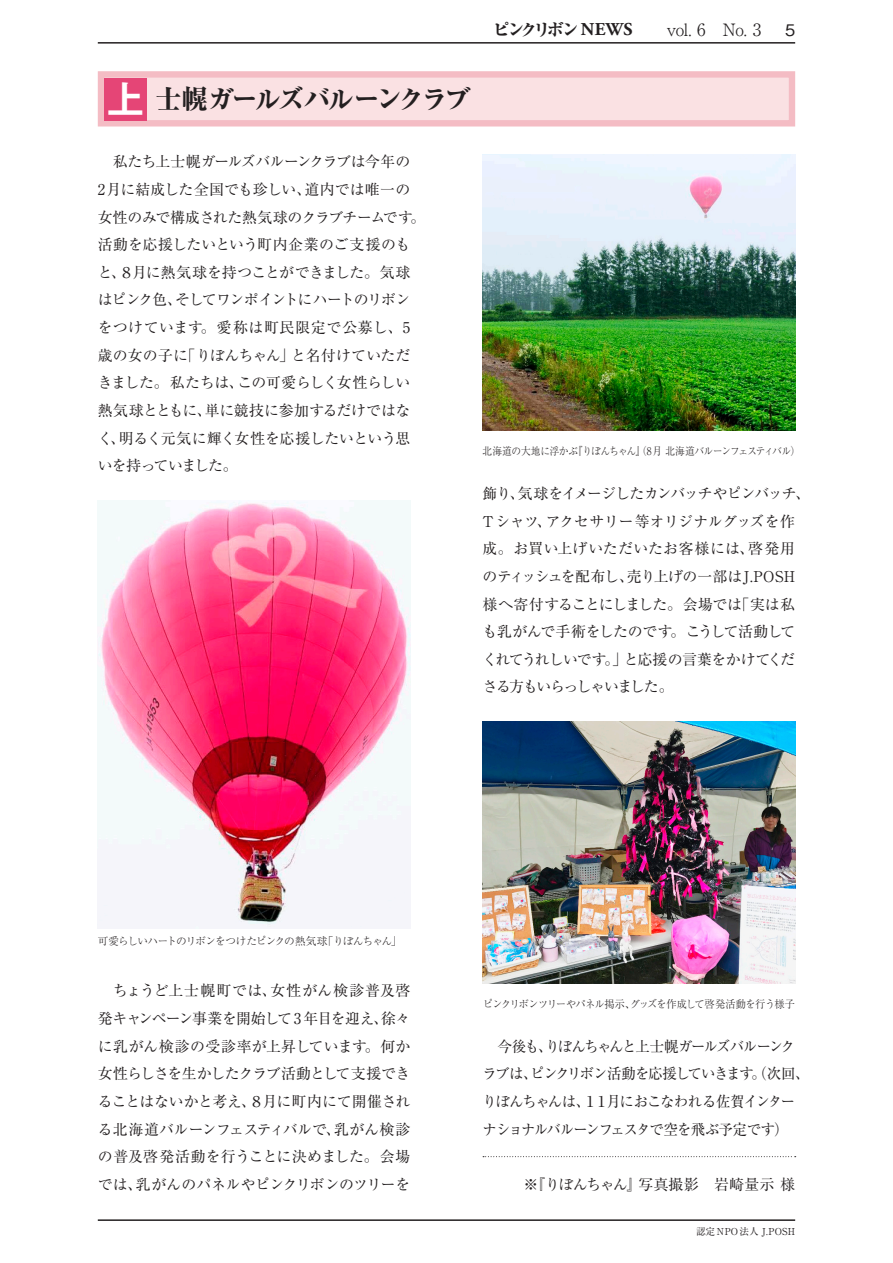
<style>
.page{position:relative;width:893px;height:1263px;background:#fff}
.page>*{position:absolute;margin:0;border:0;box-sizing:border-box;transform-origin:0 0}
.t1{font:800 26.55px "Ryumin Pro";letter-spacing:-.1em;color:#231f20}
.t2{font:300 16.95px "Ryumin Pro";color:#231f20}
.t3{font:500 15.9px "Gothic BBB Pro";color:#231f20}
.t4{font:14.85px/27.6px "Ryumin Pro";letter-spacing:-.03em;color:#231f20}
.t5{font:14.85px/27.6px "Ryumin Pro";letter-spacing:-.085em;color:#231f20}
.t6{font:14.85px "Ryumin Pro";letter-spacing:-.005em;color:#231f20}
.t7{font:300 10.65px "Ryumin Pro";letter-spacing:-.05em;color:#231f20;scale:.91 1}
.t8{font:300 10.65px "Ryumin Pro";letter-spacing:-.05em;color:#231f20;scale:.96 1}
.t9{font:300 10.65px "Ryumin Pro";letter-spacing:-.07em;color:#231f20}
.t10{font:9.6px "Ryumin Pro";letter-spacing:.025em;color:#231f20}
.s1{font-weight:800}
.s2{font-family:"Adobe Garamond Pro";font-weight:700;font-size:18px}
.s3{font-family:"Gothic BBB Pro";font-weight:500}
.s4{font-family:"Midashi Go Pro MB31";font-weight:400;font-size:39.3px;color:#fff}
</style>
<div class="page">
<hr style="left:98px;top:42px;width:697px;height:2px;background:#231f20">
<hr style="left:98px;top:1219px;width:697px;height:2px;background:#231f20">
<div style="left:98px;top:71px;width:697px;height:55px;background:#fae1e3;border:6px solid #f4bcc4"></div>
<div style="left:104px;top:78px;width:43px;height:42px;background:#e54576"></div>
<img style="left:483px;top:722px;width:312px;height:261px">
<img style="left:483px;top:155px;width:312px;height:276px">
<img style="left:98px;top:501px;width:312px;height:427px">
<svg style="left:483px;top:1156px;width:313px;height:1px"></svg>
<p class="t2" style="left:493px;top:16px;width:270px"><span class="s1">ピンクリボン</span><span class="s2">NEWS</span><span class="s3">　　</span>vol. 6　No. 3</p>
<p class="t3" style="left:785px;top:18px;width:12px">5</p>
<h1 class="t1" style="left:106px;top:78px;width:367px"><span class="s4">上</span>士幌ガールズバルーンクラブ</h1>
<p class="t4" style="left:98px;top:147px;width:329px;text-indent:15px">私たち上士幌ガールズバルーンクラブは今年の<br>2月に結成した全国でも珍しい、道内では唯一の女性のみで構成された熱気球のクラブチームです。活動を応援したいという町内企業のご支援のもと、８月に熱気球を持つことができました。気球はピンク色、そしてワンポイントにハートのリボンをつけています。愛称は町民限定で公募し、5歳の女の子に「りぼんちゃん」と名付けていただきました。私たちは、この可愛らしく女性らしい熱気球とともに、単に競技に参加するだけではなく、明るく元気に輝く女性を応援したいという思いを持っていました。</p>
<p class="t7" style="left:483px;top:442px;width:350px">北海道の大地に浮かぶ『りぼんちゃん』（8月 北海道バルーンフェスティバル）</p>
<p class="t4" style="left:483px;top:479px;width:329px">飾り、気球をイメージしたカンバッチやピンバッチ、<br>Tシャツ、アクセサリー等オリジナルグッズを作成。お買い上げいただいたお客様には、啓発用のティッシュを配布し、売り上げの一部はJ.POSH様へ寄付することにしました。会場では「実は私も乳がんで手術をしたのです。こうして活動してくれてうれしいです。」と応援の言葉をかけてくださる方もいらっしゃいました。</p>
<p class="t9" style="left:98px;top:932px;width:305px">可愛らしいハートのリボンをつけたピンクの熱気球「りぼんちゃん」</p>
<p class="t4" style="left:98px;top:976px;width:314px;text-align:justify;text-indent:15px">ちょうど上士幌町では、女性がん検診普及啓発キャンペーン事業を開始して 3 年目を迎え、徐々に乳がん検診の受診率が上昇しています。何か女性らしさを生かしたクラブ活動として支援できることはないかと考え、８月に町内にて開催される北海道バルーンフェスティバルで、乳がん検診の普及啓発活動を行うことに決めました。会場では、乳がんのパネルやピンクリボンのツリーを</p>
<p class="t8" style="left:483px;top:995px;width:327px">ピンクリボンツリーやパネル掲示、グッズを作成して啓発活動を行う様子</p>
<p class="t5" style="left:483px;top:1031px;width:328px;text-indent:15px">今後も、りぼんちゃんと上士幌ガールズバルーンクラブは、ピンクリボン活動を応援していきます。（次回、りぼんちゃんは、１１月におこなわれる佐賀インターナショナルバルーンフェスタで空を飛ぶ予定です）</p>
<p class="t6" style="left:524px;top:1173px;width:273px">※『りぼんちゃん』写真撮影　岩崎量示 様</p>
<p class="t10" style="left:696px;top:1224px;width:101px">認定 NPO法人 J.POSH</p>
</div>
